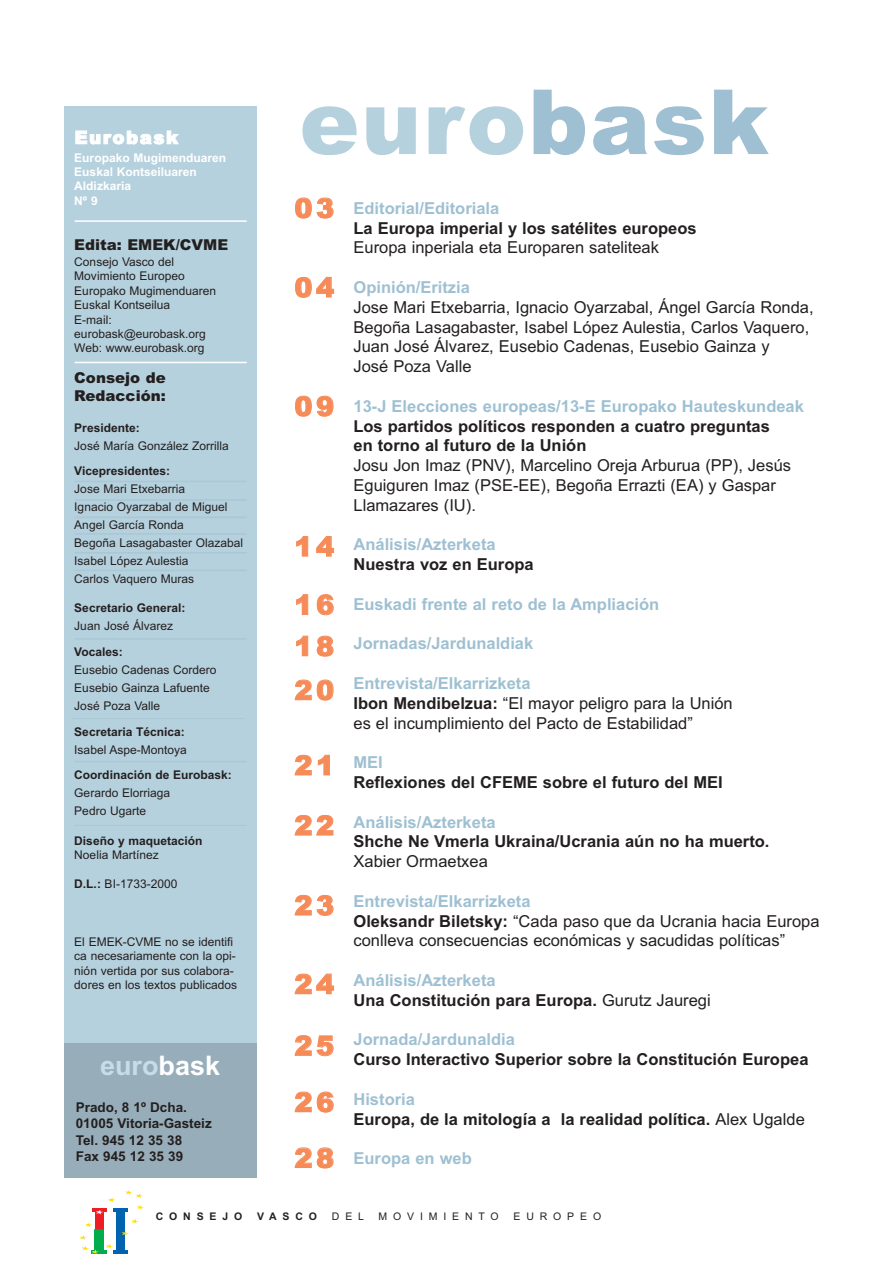
<style>
.page{position:relative;width:893px;height:1263px;background:#fff}
.page>*{position:absolute;margin:0;border:0;box-sizing:border-box;transform-origin:0 0}
.t1{font:900 90px "Arial";letter-spacing:.02em;color:#b6d1de}
.t2{font:900 27px/56.1px "Arial";letter-spacing:.135em;color:#f68b58;text-align:justify}
.t3{font:27px "Arial Bold MS";color:#c8dce7}
.t4{font:900 18px "Arial";letter-spacing:.09em;color:#fff}
.t5{font:16.5px/19.8px "Arial MS";color:#231f1f}
.t6{font:16.5px/19.8px "Arial Bold MS";color:#231f1f}
.t7{font:16.5px "Arial Bold MS";color:#9ec0d2}
.t8{font:900 15px/18px "Arial";color:#231f1f}
.t9{font:13.5px/16.2px "Arial Bold MS";color:#231f1f}
.t10{font:12px/14.4px "Arial MS";color:#231f1f}
.t11{font:12px "Arial Bold MS";color:#231f1f}
.t12{font:12px/14.4px "Arial Bold MS";color:#fff}
.t13{font:10.5px "Arial MS";letter-spacing:.555em;color:#231f1f}
.t14{font:10.5px "Arial Bold MS";letter-spacing:.555em;color:#231f1f}
.s1{font-family:"Arial Bold MS"}
.s2{color:#fff}
.s3{color:#9ec0d2}
.s4{font-family:"Arial MS"}
</style>
<div class="page">
<div style="left:64px;top:106px;width:192px;height:956px;background:#b6d1de"></div>
<div style="left:95px;top:1211px;width:9px;height:40px;background:#ee1c24"></div>
<hr style="left:92px;top:1208px;width:14px;height:3px;background:#ee1c24">
<div style="left:116px;top:1211px;width:9px;height:40px;background:#0063af"></div>
<hr style="left:113px;top:1208px;width:14px;height:3px;background:#0063af">
<hr style="left:113px;top:1250px;width:14px;height:3px;background:#0063af">
<svg style="left:96px;top:1210px;width:7px;height:4px"></svg>
<svg style="left:108px;top:1198px;width:8px;height:4px"></svg>
<svg style="left:125px;top:1190px;width:18px;height:8px"></svg>
<svg style="left:136px;top:1205px;width:8px;height:5px"></svg>
<svg style="left:131px;top:1219px;width:8px;height:5px"></svg>
<svg style="left:121px;top:1231px;width:8px;height:5px"></svg>
<svg style="left:79px;top:1223px;width:34px;height:31px"></svg>
<hr style="left:75px;top:761px;width:172px;height:1px;background:#aac7d6">
<hr style="left:75px;top:825px;width:172px;height:1px;background:#aac7d6">
<hr style="left:72px;top:718px;width:172px;height:1px;background:#aac7d6">
<hr style="left:75px;top:638px;width:172px;height:2px;background:#aac7d6">
<hr style="left:75px;top:570px;width:172px;height:1px;background:#aac7d6">
<hr style="left:75px;top:552px;width:172px;height:2px;background:#aac7d6">
<hr style="left:75px;top:533px;width:172px;height:2px;background:#aac7d6">
<hr style="left:75px;top:517px;width:172px;height:1px;background:#aac7d6">
<hr style="left:75px;top:499px;width:172px;height:2px;background:#aac7d6">
<hr style="left:75px;top:481px;width:172px;height:1px;background:#aac7d6">
<hr style="left:75px;top:220px;width:172px;height:2px;background:#fff">
<hr style="left:75px;top:362px;width:172px;height:1px;background:#fff">
<div style="left:64px;top:1044px;width:192px;height:134px;background:#97adba"></div>
<h3 class="t4" style="left:75px;top:131px;width:105px">Eurobask</h3>
<p class="t12" style="left:74px;top:151px;width:153px">Europako Mugimenduaren<br>Euskal Kontseiluaren<br>Aldizkaria<br>Nº 9</p>
<p class="t8" style="left:74px;top:237px;width:155px">Edita: EMEK/CVME</p>
<p class="t10" style="left:74px;top:256px;width:143px">Consejo Vasco del<br>Movimiento Europeo<br>Europako Mugimenduaren<br>Euskal Kontseilua<br>E-mail: eurobask@eurobask.org<br>Web: www.eurobask.org</p>
<p class="t8" style="left:74px;top:370px;width:93px">Consejo de<br>Redacción:</p>
<p class="t11" style="left:74px;top:423px;width:67px">Presidente:</p>
<p class="t10" style="left:74px;top:439px;width:156px">José María González Zorrilla</p>
<p class="t11" style="left:74px;top:467px;width:97px">Vicepresidentes:</p>
<p class="t10" style="left:74px;top:481px;width:170px;line-height:18px">Jose Mari Etxebarria<br>Ignacio Oyarzabal de Miguel<br>Angel García Ronda<br>Begoña Lasagabaster Olazabal<br>Isabel López Aulestia<br>Carlos Vaquero Muras</p>
<p class="t11" style="left:74px;top:604px;width:113px">Secretario General:</p>
<p class="t10" style="left:74px;top:620px;width:100px">Juan José Álvarez</p>
<p class="t11" style="left:74px;top:648px;width:50px">Vocales:</p>
<p class="t10" style="left:74px;top:662px;width:144px;line-height:18px">Eusebio Cadenas Cordero<br>Eusebio Gainza Lafuente<br>José Poza Valle</p>
<p class="t11" style="left:74px;top:727px;width:112px">Secretaria Técnica:</p>
<p class="t10" style="left:74px;top:744px;width:114px">Isabel Aspe-Montoya</p>
<p class="t11" style="left:74px;top:771px;width:159px">Coordinación de Eurobask:</p>
<p class="t10" style="left:74px;top:785px;width:97px;line-height:18px">Gerardo Elorriaga<br>Pedro Ugarte</p>
<p class="t11" style="left:74px;top:836px;width:130px">Diseño y maquetación</p>
<p class="t10" style="left:74px;top:849px;width:86px">Noelia Martínez</p>
<p class="t10" style="left:74px;top:878px;width:105px"><span class="s1">D.L.:</span> BI-1733-2000</p>
<p class="t10" style="left:74px;top:936px;width:164px">El EMEK-CVME no se identifi ca necesariamente con la opi&shy;nión vertida por sus colabora&shy;dores en los textos publicados</p>
<h2 class="t3" style="left:100px;top:1056px;width:122px">euro<span class="s2">bask</span></h2>
<p class="t9" style="left:76px;top:1101px;width:137px">Prado, 8 1º Dcha.<br>01005 Vitoria-Gasteiz<br>Tel. 945 12 35 38<br>Fax 945 12 35 39</p>
<h1 class="t1" style="left:299px;top:90px;width:471px">euro<span class="s3">bask</span></h1>
<h2 class="t2" style="left:294px;top:183px;width:41px">03</h2>
<h2 class="t2" style="left:294px;top:262px;width:41px">04</h2>
<h2 class="t2" style="left:294px;top:381px;width:41px">09</h2>
<h2 class="t2" style="left:294px;top:521px;width:41px">14</h2>
<h2 class="t2" style="left:294px;top:580px;width:41px">16</h2>
<h2 class="t2" style="left:294px;top:621px;width:41px">18</h2>
<h2 class="t2" style="left:294px;top:665px;width:41px">20</h2>
<h2 class="t2" style="left:294px;top:740px;width:41px">21</h2>
<h2 class="t2" style="left:294px;top:800px;width:41px">22</h2>
<h2 class="t2" style="left:294px;top:880px;width:41px">23</h2>
<h2 class="t2" style="left:294px;top:959px;width:41px">24</h2>
<h2 class="t2" style="left:294px;top:1021px;width:41px">25<br>26<br>28</h2>
<h3 class="t7" style="left:353px;top:202px;width:147px">Editorial/Editoriala</h3>
<h3 class="t6" style="left:353px;top:219px;width:344px">La Europa imperial y los satélites europeos</h3>
<h3 class="t5" style="left:353px;top:239px;width:307px">Europa inperiala eta Europaren sateliteak</h3>
<h3 class="t7" style="left:353px;top:281px;width:118px">Opinión/Eritzia</h3>
<h3 class="t5" style="left:353px;top:299px;width:461px">Jose Mari Etxebarria, Ignacio Oyarzabal, Ángel García Ronda, Begoña Lasagabaster, Isabel López Aulestia, Carlos Vaquero, Juan José Álvarez, Eusebio Cadenas, Eusebio Gainza y<br>José Poza Valle</h3>
<h3 class="t7" style="left:353px;top:400px;width:452px">13-J Elecciones europeas/13-E Europako Hauteskundeak</h3>
<h3 class="t6" style="left:353px;top:417px;width:418px">Los partidos políticos responden a cuatro preguntas en torno al futuro de la Unión</h3>
<h3 class="t5" style="left:353px;top:457px;width:439px">Josu Jon Imaz (PNV), Marcelino Oreja Arburua (PP), Jesús<br>Eguiguren Imaz (PSE-EE), Begoña Errazti (EA) y Gaspar<br>Llamazares (IU).</h3>
<h3 class="t7" style="left:353px;top:539px;width:144px">Análisis/Azterketa</h3>
<h3 class="t6" style="left:353px;top:556px;width:182px">Nuestra voz en Europa</h3>
<h3 class="t7" style="left:353px;top:598px;width:307px">Euskadi frente al reto de la Ampliación</h3>
<h3 class="t7" style="left:353px;top:638px;width:181px">Jornadas/Jardunaldiak</h3>
<h3 class="t7" style="left:353px;top:677px;width:178px">Entrevista/Elkarrizketa</h3>
<h3 class="t5" style="left:353px;top:695px;width:381px"><span class="s1">Ibon Mendibelzua:</span> “El mayor peligro para la Unión es el incumplimiento del Pacto de Estabilidad”</h3>
<h3 class="t7" style="left:353px;top:756px;width:31px">MEI</h3>
<h3 class="t6" style="left:353px;top:774px;width:371px">Reflexiones del CFEME sobre el futuro del MEI</h3>
<h3 class="t7" style="left:353px;top:816px;width:144px">Análisis/Azterketa</h3>
<h3 class="t6" style="left:353px;top:833px;width:417px">Shche Ne Vmerla Ukraina/Ucrania aún no ha muerto.</h3>
<h3 class="t5" style="left:353px;top:853px;width:136px">Xabier Ormaetxea</h3>
<h3 class="t7" style="left:353px;top:895px;width:178px">Entrevista/Elkarrizketa</h3>
<h3 class="t5" style="left:353px;top:912px;width:467px"><span class="s1">Oleksandr Biletsky:</span> “Cada paso que da Ucrania hacia Europa conlleva consecuencias económicas y sacudidas políticas”</h3>
<h3 class="t6" style="left:353px;top:972px;width:359px"><span class="s3">Análisis/Azterketa<br></span>Una Constitución para Europa. <span class="s4">Gurutz Jauregi</span></h3>
<h3 class="t7" style="left:353px;top:1034px;width:163px">Jornada/Jardunaldia</h3>
<h3 class="t6" style="left:353px;top:1051px;width:456px">Curso Interactivo Superior sobre la Constitución Europea</h3>
<h3 class="t6" style="left:353px;top:1091px;width:453px"><span class="s3">Historia<br></span>Europa, de la mitología a la realidad política. <span class="s4">Alex Ugalde</span></h3>
<h3 class="t7" style="left:353px;top:1152px;width:120px">Europa en web</h3>
<p class="t14" style="left:156px;top:1212px;width:88px">CONSEJO</p>
<p class="t14" style="left:257px;top:1212px;width:61px">VASCO</p>
<p class="t13" style="left:332px;top:1212px;width:34px">DEL</p>
<p class="t13" style="left:378px;top:1212px;width:122px">MOVIMIENTO</p>
<p class="t13" style="left:513px;top:1212px;width:89px">EUROPEO</p>
</div>
